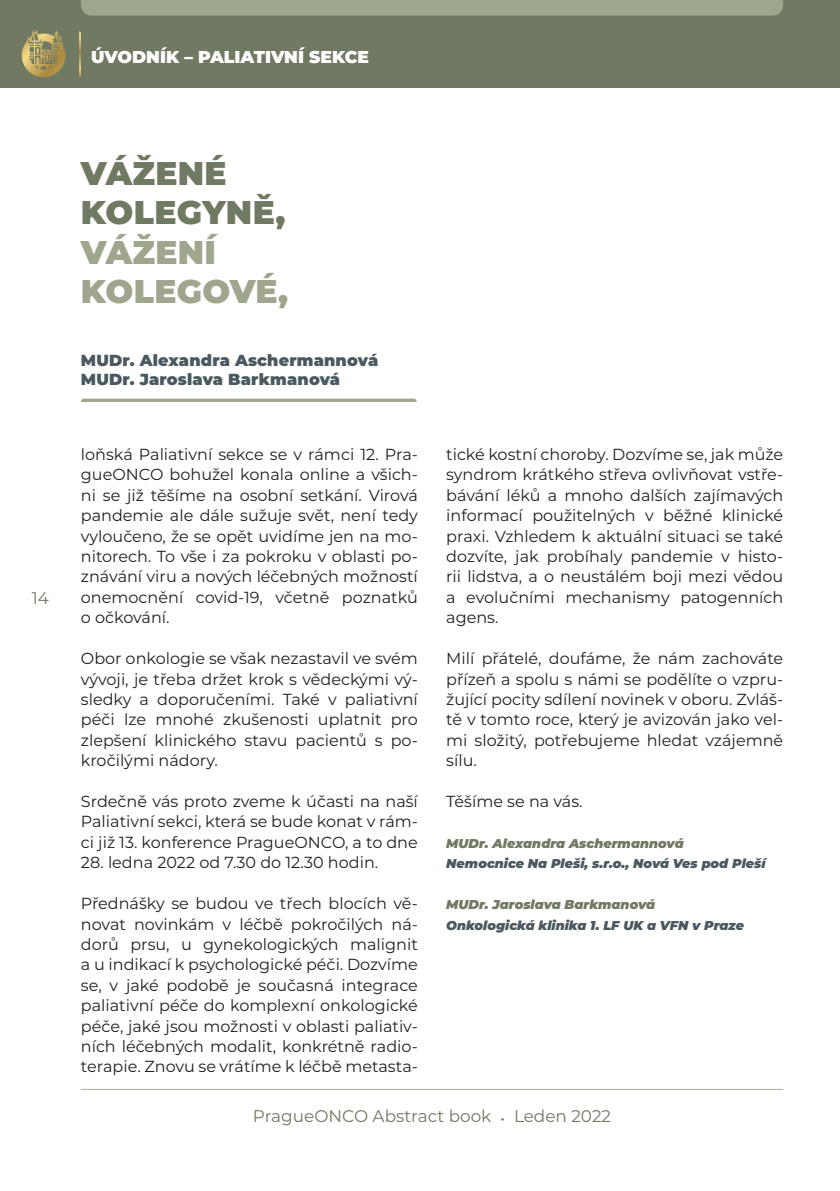
<style>
.page{position:relative;width:840px;height:1191px;background:#fff}
.page>*{position:absolute;margin:0;border:0;box-sizing:border-box;transform-origin:0 0}
.t1{font:900 32.8px/39.4px "Montserrat";letter-spacing:.01em;color:#707961}
.t2{font:900 32.8px/39.4px "Montserrat";letter-spacing:.01em;color:#9fa68e}
.t3{font:900 17.2px "Montserrat";color:#fff}
.t4{font:16.8px "Montserrat";color:#707961}
.t5{font:16px/20.4px "Montserrat";color:#231f20;text-align:justify}
.t6{font:900 16px "Montserrat";letter-spacing:.01em;color:#4a585f}
.t7{font:italic 900 12.8px "Montserrat";color:#4a585f}
.t8{font:italic 900 12.8px "Montserrat";color:#707961}
</style>
<div class="page">
<div style="left:0;top:0;width:839px;height:88px;background:#707961"></div>
<svg style="left:79px;top:31px;width:2px;height:46px"></svg>
<div style="left:81px;top:0;width:701px;height:16px;background:#9fa68e"></div>
<hr style="left:81px;top:1089px;width:701px;height:1px;background:#abaea1">
<svg style="left:22px;top:30px;width:43px;height:47px"></svg>
<svg style="left:81px;top:398px;width:335px;height:4px"></svg>
<p class="t3" style="left:91px;top:44px;width:279px">ÚVODNÍK – PALIATIVNÍ SEKCE</p>
<p class="t4" style="left:32px;top:586px;width:19px">14</p>
<p class="t1" style="left:81px;top:151px;width:206px">VÁŽENÉ<br>KOLEGYNĚ,</p>
<p class="t2" style="left:81px;top:230px;width:208px">VÁŽENÍ<br>KOLEGOVÉ,</p>
<p class="t6" style="left:81px;top:348px;width:299px">MUDr. Alexandra Aschermannová</p>
<p class="t6" style="left:81px;top:367px;width:260px">MUDr. Jaroslava Barkmanová</p>
<p class="t5" style="left:81px;top:443px;width:338px">loňská Paliativní sekce se v rámci 12. Pra&shy;gueONCO bohužel konala online a všich&shy;ni se již těšíme na osobní setkání. Virová pandemie ale dále sužuje svět, není tedy vyloučeno, že se opět uvidíme jen na mo&shy;nitorech. To vše i za pokroku v oblasti po&shy;znávání viru a nových léčebných možností onemocnění covid-19, včetně poznatků o očkování.</p>
<p class="t5" style="left:81px;top:647px;width:338px">Obor onkologie se však nezastavil ve svém vývoji, je třeba držet krok s vědeckými vý&shy;sledky a doporučeními. Také v paliativní péči lze mnohé zkušenosti uplatnit pro zlepšení klinického stavu pacientů s po&shy;kročilými nádory.</p>
<p class="t5" style="left:81px;top:790px;width:338px">Srdečně vás proto zveme k účasti na naší Paliativní sekci, která se bude konat v rám&shy;ci již 13. konference PragueONCO, a to dne</p>
<p class="t5" style="left:81px;top:852px;width:299px">28. ledna 2022 od 7.30 do 12.30 hodin.</p>
<p class="t5" style="left:81px;top:892px;width:338px">Přednášky se budou ve třech blocích vě&shy;novat novinkám v léčbě pokročilých ná&shy;dorů prsu, u gynekologických malignit a u indikací k psychologické péči. Dozvíme se, v jaké podobě je současná integrace paliativní péče do komplexní onkologické péče, jaké jsou možnosti v oblasti paliativ&shy;ních léčebných modalit, konkrétně radio&shy;terapie. Znovu se vrátíme k léčbě metasta-</p>
<p class="t5" style="left:446px;top:443px;width:338px">tické kostní choroby. Dozvíme se, jak může syndrom krátkého střeva ovlivňovat vstře&shy;bávání léků a mnoho dalších zajímavých informací použitelných v běžné klinické praxi. Vzhledem k aktuální situaci se také dozvíte, jak probíhaly pandemie v histo&shy;rii lidstva, a o neustálém boji mezi vědou a evolučními mechanismy patogenních agens.</p>
<p class="t5" style="left:446px;top:647px;width:338px">Milí přátelé, doufáme, že nám zachováte přízeň a spolu s námi se podělíte o vzpru&shy;žující pocity sdílení novinek v oboru. Zvláš&shy;tě v tomto roce, který je avizován jako vel&shy;mi složitý, potřebujeme hledat vzájemně sílu.</p>
<p class="t5" style="left:446px;top:790px;width:138px">Těšíme se na vás.</p>
<p class="t8" style="left:446px;top:833px;width:239px">MUDr. Alexandra Aschermannová</p>
<p class="t7" style="left:446px;top:854px;width:320px">Nemocnice Na Pleši, s.r.o., Nová Ves pod Pleší</p>
<p class="t8" style="left:446px;top:895px;width:210px">MUDr. Jaroslava Barkmanová</p>
<p class="t7" style="left:446px;top:915px;width:299px">Onkologická klinika 1. LF UK a VFN v Praze</p>
<p class="t4" style="left:253px;top:1104px;width:359px">PragueONCO Abstract book • Leden 2022</p>
</div>
